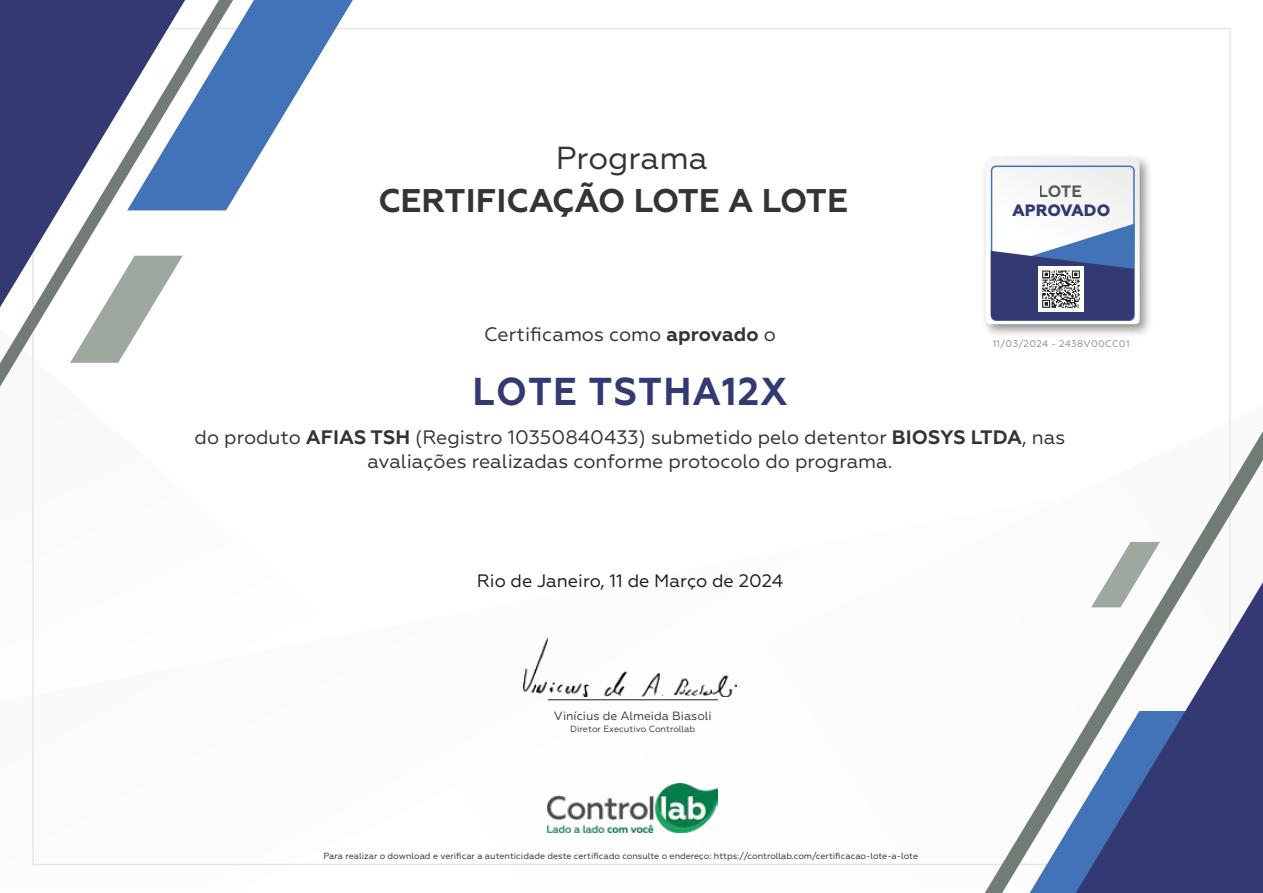
<style>
.page{position:relative;width:1263px;height:893px;background:#fff}
.page>*{position:absolute;margin:0;border:0;box-sizing:border-box;transform-origin:0 0}
.t1{font:700 38.85px "Geometria";letter-spacing:.03em;color:#333a73;scale:.96 1}
.t2{font:700 32.85px "Geometria";color:#343434}
.t3{font:31.8px "Geometria";color:#343434}
.t4{font:19.5px/23.4px "Geometria";color:#343434;text-align:center}
.t5{font:18px "Geometria";color:#1d1d1b}
.t6{font:800 16.5px "Geometria";color:#333a73}
.t7{font:700 16.5px "Geometria";color:#48504a}
.t8{font:12px "Geometria";color:#3a423d}
.t9{font:9.6px "Geometria";letter-spacing:.03em;color:#849086}
.t10{font:9px "Geometria";color:#3a423d}
.t11{font:8.85px "Geometria";color:#343434}
.s1{font-weight:700}
</style>
<div class="page">
<svg style="left:985px;top:431px;width:278px;height:462px"></svg>
<svg style="left:1091px;top:542px;width:69px;height:40px"></svg>
<svg style="left:1076px;top:582px;width:187px;height:311px"></svg>
<svg style="left:0;top:0;width:227px;height:387px"></svg>
<svg style="left:70px;top:256px;width:113px;height:107px"></svg>
<svg style="left:127px;top:0;width:226px;height:210px"></svg>
<img style="left:984px;top:157px;width:166px;height:178px">
<svg style="left:986px;top:158px;width:154px;height:166px"></svg>
<img style="left:524px;top:637px;width:212px;height:59px">
<img style="left:548px;top:783px;width:170px;height:49px">
<hr style="left:548px;top:699px;width:170px;height:1px;background:#1d1d1b">
<div style="left:1038px;top:266px;width:46px;height:46px;background:#fff"></div>
<img style="left:1042px;top:270px;width:38px;height:38px">
<h3 class="t3" style="left:556px;top:139px;width:153px">Programa</h3>
<h2 class="t2" style="left:378px;top:181px;width:471px">CERTIFICAÇÃO LOTE A LOTE</h2>
<p class="t4" style="left:484px;top:323px;width:293px">Certificamos como <span class="s1">aprovado</span> o</p>
<h1 class="t1" style="left:473px;top:369px;width:329px">LOTE TSTHA12X</h1>
<p class="t7" style="left:1039px;top:181px;width:45px">LOTE</p>
<p class="t6" style="left:1012px;top:200px;width:100px">APROVADO</p>
<p class="t9" style="left:993px;top:338px;width:138px">11/03/2024 - 2438V00CC01</p>
<p class="t4" style="left:195px;top:426px;width:872px">do produto <span class="s1">AFIAS TSH</span> (Registro 10350840433) submetido pelo detentor <span class="s1">BIOSYS LTDA</span>, nas avaliações realizadas conforme protocolo do programa.</p>
<p class="t5" style="left:477px;top:571px;width:308px">Rio de Janeiro, 11 de Março de 2024</p>
<p class="t8" style="left:554px;top:709px;width:159px">Vinícius de Almeida Biasoli</p>
<p class="t10" style="left:570px;top:724px;width:127px">Diretor Executivo Controllab</p>
<p class="t11" style="left:323px;top:850px;width:596px">Para realizar o download e verificar a autenticidade deste certificado consulte o endereço: https://controllab.com/certificacao-lote-a-lote</p>
</div>
